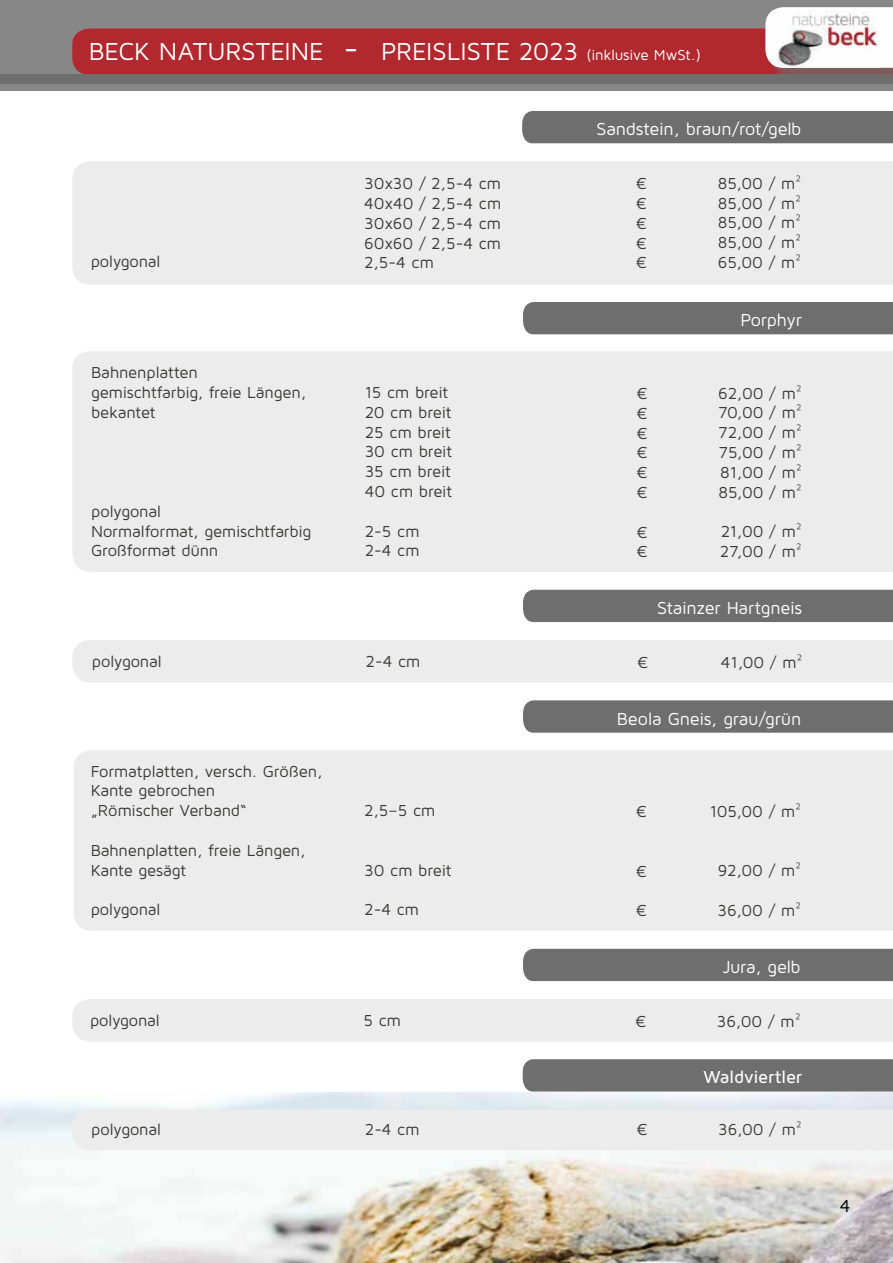
<style>
.page{position:relative;width:893px;height:1263px;background:#fff}
.page>*{position:absolute;margin:0;border:0;box-sizing:border-box;transform-origin:0 0}
.t1{font:25.5px "Maven Pro";letter-spacing:-.005em;color:#fff}
.t2{font:18px "Maven Pro";letter-spacing:-.015em;color:#fff}
.t3{font:500 18px "Maven Pro";letter-spacing:-.015em;color:#fff}
.t4{font:18px "Maven Pro";color:#000}
.t5{font:16.5px/19.8px "Maven Pro";letter-spacing:-.01em;color:#3a3a39}
.s1{font-size:33px}
.s2{font-size:15px}
</style>
<div class="page">
<img style="left:0;top:1092px;width:893px;height:171px">
<div style="left:0;top:0;width:893px;height:91px;background:#868786"></div>
<div style="left:768px;top:9px;width:125px;height:78px;background:#6e6e6e;opacity:.75"></div>
<svg style="left:72px;top:7px;width:821px;height:67px"></svg>
<img style="left:772px;top:10px;width:107px;height:58px">
<div style="left:0;top:74px;width:893px;height:9px;background:#6e6e6e"></div>
<div style="left:72px;top:161px;width:821px;height:124px;background:#ececec"></div>
<div style="left:522px;top:111px;width:371px;height:32px;background:#6e6e6e"></div>
<div style="left:72px;top:351px;width:821px;height:221px;background:#ececec"></div>
<div style="left:523px;top:302px;width:370px;height:32px;background:#6e6e6e"></div>
<div style="left:72px;top:640px;width:821px;height:42px;background:#ececec"></div>
<div style="left:523px;top:590px;width:370px;height:32px;background:#6e6e6e"></div>
<div style="left:74px;top:750px;width:819px;height:181px;background:#ececec"></div>
<div style="left:523px;top:700px;width:370px;height:33px;background:#6e6e6e"></div>
<div style="left:72px;top:999px;width:821px;height:42px;background:#ececec"></div>
<div style="left:523px;top:949px;width:370px;height:32px;background:#6e6e6e"></div>
<div style="left:72px;top:1109px;width:821px;height:41px;background:#ececec"></div>
<div style="left:523px;top:1059px;width:370px;height:32px;background:#6e6e6e"></div>
<h1 class="t1" style="left:89px;top:35px;width:613px">BECK NATURSTEINE <span class="s1">-</span> PREISLISTE 2023 <span class="s2">(inklusive MwSt.)</span></h1>
<p class="t5" style="left:91px;top:251px;width:72px">polygonal</p>
<p class="t5" style="left:91px;top:362px;width:217px">Bahnenplatten gemischtfarbig, freie Längen, bekantet</p>
<p class="t5" style="left:91px;top:501px;width:222px">polygonal<br>Normalformat, gemischtfarbig<br>Großformat dünn</p>
<p class="t5" style="left:92px;top:651px;width:72px">polygonal</p>
<p class="t5" style="left:91px;top:760px;width:234px">Formatplatten, versch. Größen,<br>Kante gebrochen<br>„Römischer Verband“</p>
<p class="t5" style="left:91px;top:839px;width:217px">Bahnenplatten, freie Längen,<br>Kante gesägt</p>
<p class="t5" style="left:91px;top:899px;width:72px">polygonal</p>
<p class="t5" style="left:90px;top:1010px;width:72px">polygonal</p>
<p class="t2" style="left:596px;top:118px;width:207px">Sandstein, braun/rot/gelb</p>
<p class="t5" style="left:364px;top:173px;width:139px;text-align:justify">30x30 / 2,5-4 cm 40x40 / 2,5-4 cm 30x60 / 2,5-4 cm 60x60 / 2,5-4 cm 2,5-4 cm</p>
<p class="t5" style="left:636px;top:173px;width:13px;text-align:justify">€ € € € €</p>
<p class="t5" style="left:718px;top:173px;width:85px;text-align:justify">85,00 / m²<br>85,00 / m²<br>85,00 / m²<br>85,00 / m²<br>65,00 / m²</p>
<p class="t2" style="left:740px;top:309px;width:63px">Porphyr</p>
<p class="t5" style="left:365px;top:382px;width:89px">15 cm breit<br>20 cm breit<br>25 cm breit<br>30 cm breit<br>35 cm breit<br>40 cm breit</p>
<p class="t5" style="left:365px;top:520px;width:57px">2-5 cm<br>2-4 cm</p>
<p class="t5" style="left:636px;top:383px;width:13px;text-align:justify">€ € € € € €</p>
<p class="t5" style="left:636px;top:521px;width:13px">€ €</p>
<p class="t5" style="left:718px;top:382px;width:85px;text-align:justify">62,00 / m²<br>70,00 / m²<br>72,00 / m²<br>75,00 / m²<br>81,00 / m²<br>85,00 / m²</p>
<p class="t5" style="left:720px;top:521px;width:83px">21,00 / m²<br>27,00 / m²</p>
<p class="t2" style="left:657px;top:596px;width:147px">Stainzer Hartgneis</p>
<p class="t5" style="left:365px;top:651px;width:57px">2-4 cm</p>
<p class="t5" style="left:637px;top:652px;width:13px">€</p>
<p class="t5" style="left:721px;top:651px;width:83px">41,00 / m²</p>
<p class="t5" style="left:364px;top:800px;width:73px">2,5–5 cm</p>
<p class="t5" style="left:364px;top:859px;width:89px">30 cm breit</p>
<p class="t5" style="left:364px;top:899px;width:57px">2-4 cm</p>
<p class="t2" style="left:617px;top:707px;width:186px">Beola Gneis, grau/grün</p>
<p class="t5" style="left:636px;top:801px;width:13px">€</p>
<p class="t5" style="left:636px;top:860px;width:13px">€</p>
<p class="t5" style="left:636px;top:900px;width:13px">€</p>
<p class="t5" style="left:710px;top:801px;width:93px">105,00 / m²</p>
<p class="t5" style="left:718px;top:860px;width:85px">92,00 / m²</p>
<p class="t5" style="left:718px;top:900px;width:85px">36,00 / m²</p>
<p class="t2" style="left:723px;top:956px;width:80px">Jura, gelb</p>
<p class="t5" style="left:364px;top:1010px;width:39px">5 cm</p>
<p class="t5" style="left:635px;top:1011px;width:13px">€</p>
<p class="t5" style="left:717px;top:1010px;width:85px">36,00 / m²</p>
<p class="t3" style="left:703px;top:1066px;width:100px">Waldviertler</p>
<p class="t5" style="left:91px;top:1119px;width:72px">polygonal</p>
<p class="t5" style="left:365px;top:1119px;width:57px">2-4 cm</p>
<p class="t5" style="left:636px;top:1119px;width:13px">€</p>
<p class="t5" style="left:718px;top:1119px;width:85px">36,00 / m²</p>
<p class="t4" style="left:840px;top:1195px;width:12px">4</p>
</div>
